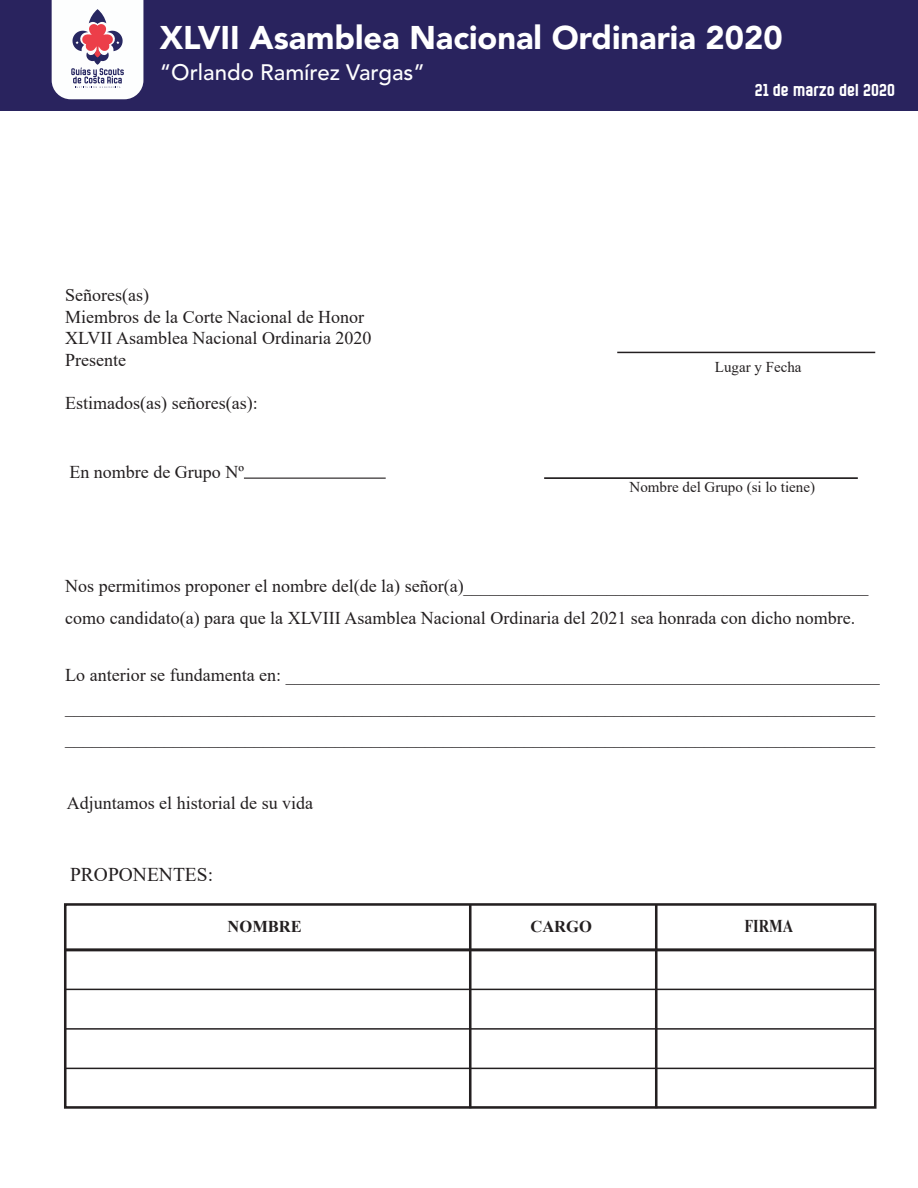
<style>
.page{position:relative;width:918px;height:1188px;background:#fff}
.page>*{position:absolute;margin:0;border:0;box-sizing:border-box;transform-origin:0 0}
.t1{font:900 32.55px "Avenir LT Std";color:#fff}
.t2{font:500 22.2px "Avenir LT Std";color:#fff}
.t3{font:19.5px "Times New Roman";color:#231f20}
.t4{font:18px/21.6px "Times New Roman";color:#231f20}
.t5{font:700 18px "Times New Roman";color:#231f20;scale:.8 1}
.t6{font:16.5px "Hermano Mayor";color:#fff}
.t7{font:700 16.5px "Times New Roman";color:#231f20}
.t8{font:15px "Times New Roman";color:#231f20}
</style>
<div class="page">
<hr style="left:617px;top:352px;width:258px;height:1px;background:#231f20">
<div style="left:64px;top:903px;width:813px;height:206px;border:3px solid #231f20"></div>
<hr style="left:65px;top:948px;width:810px;height:3px;background:#231f20">
<hr style="left:65px;top:989px;width:810px;height:1px;background:#231f20">
<hr style="left:65px;top:1028px;width:810px;height:2px;background:#231f20">
<hr style="left:65px;top:1068px;width:810px;height:1px;background:#231f20">
<hr style="left:469px;top:905px;width:3px;height:203px;background:#231f20">
<hr style="left:655px;top:905px;width:3px;height:203px;background:#231f20">
<hr style="left:244px;top:478px;width:142px;height:1px;background:#231f20">
<hr style="left:544px;top:477px;width:314px;height:2px;background:#231f20">
<div style="left:1px;top:0;width:917px;height:111px;background:#29235e"></div>
<svg style="left:52px;top:0;width:91px;height:99px;background:#e2d7df"></svg>
<h1 class="t1" style="left:160px;top:18px;width:624px">XLVII Asamblea Nacional Ordinaria 2020</h1>
<p class="t2" style="left:160px;top:60px;width:267px">“Orlando Ramírez Vargas”</p>
<p class="t6" style="left:755px;top:76px;width:142px">21 de marzo del 2020</p>
<p class="t4" style="left:65px;top:284px;width:308px">Señores(as)<br>Miembros de la Corte Nacional de Honor<br>XLVII Asamblea Nacional Ordinaria 2020<br>Presente</p>
<p class="t4" style="left:65px;top:392px;width:194px">Estimados(as) señores(as):</p>
<p class="t4" style="left:69px;top:461px;width:176px">En nombre de Grupo Nº</p>
<p class="t8" style="left:715px;top:356px;width:88px">Lugar y Fecha</p>
<p class="t8" style="left:630px;top:477px;width:187px">Nombre del Grupo (si lo tiene)</p>
<p class="t4" style="left:65px;top:570px;width:805px;line-height:31.5px">Nos permitimos proponer el nombre del(de la) señor(a)_____________________________________________ como candidato(a) para que la XLVIII Asamblea Nacional Ordinaria del 2021 sea honrada con dicho nombre.</p>
<p class="t4" style="left:65px;top:659px;width:816px;line-height:31.5px">Lo anterior se fundamenta en: __________________________________________________________________ __________________________________________________________________________________________ __________________________________________________________________________________________</p>
<p class="t4" style="left:67px;top:792px;width:248px">Adjuntamos el historial de su vida</p>
<p class="t3" style="left:70px;top:860px;width:145px">PROPONENTES:</p>
<p class="t7" style="left:228px;top:915px;width:76px">NOMBRE</p>
<p class="t7" style="left:530px;top:914px;width:63px">CARGO</p>
<p class="t5" style="left:744px;top:913px;width:62px">FIRMA</p>
</div>
